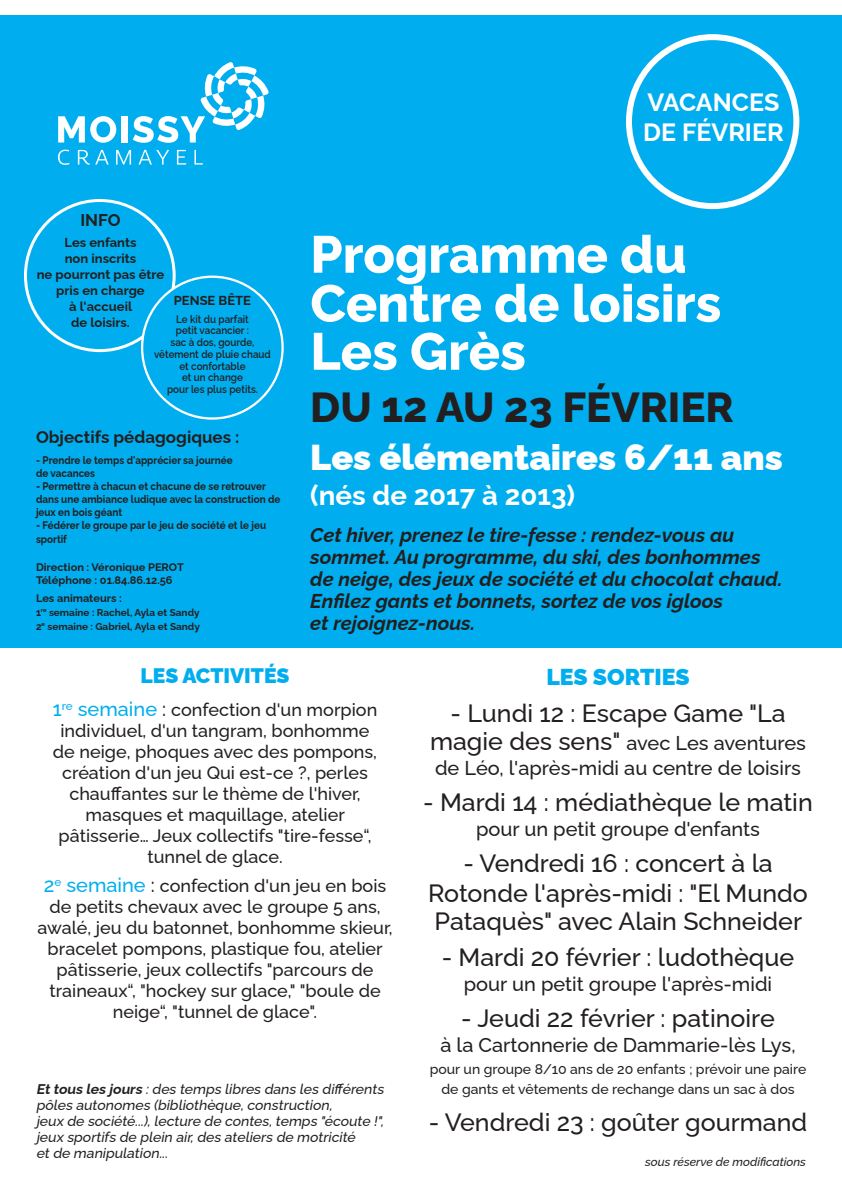
<style>
.page{position:relative;width:842px;height:1191px;background:#fff}
.page>*{position:absolute;margin:0;border:0;box-sizing:border-box;transform-origin:0 0}
.t1{font:800 52px/48.5px "Raleway";color:#fff}
.t2{font:800 42px "Raleway";color:#231f20}
.t3{font:900 36px "Raleway";color:#fff}
.t4{font:700 27.7px "Raleway";color:#fff}
.t5{font:500 25px/29px "Raleway";color:#231f20;text-align:center}
.t6{font:700 25px/30px "Raleway";color:#fff}
.t7{font:900 23px "Raleway";color:#00aeef}
.t8{font:900 21px "Raleway";color:#00aeef}
.t9{font:italic 700 20px/22px "Raleway";color:#231f20}
.t10{font:500 20px/25px "Raleway";color:#231f20}
.t11{font:500 18px/21px "Raleway";color:#231f20;text-align:center}
.t12{font:700 17px "Raleway";color:#231f20}
.t13{font:italic 500 14px/16px "Raleway";color:#231f20}
.t14{font:500 14px/20px "Raleway";color:#231f20;text-align:center}
.t15{font:700 13px/16px "Raleway";color:#231f20;text-align:center}
.t16{font:italic 500 12px "Raleway";color:#231f20}
.t17{font:700 11px/13px "Raleway";color:#231f20;scale:.9 1}
.t18{font:700 11px/13px "Raleway";color:#231f20}
.t19{font:600 10.9px/11.8px "Raleway";color:#231f20;text-align:center;scale:.9 1}
.t20{font:700 10px/14px "Raleway";color:#231f20}
.s1{font-size:20px;color:#00aeef}
.s2{font-size:20px}
.s3{font-weight:700}
.s4{font-size:25px}
</style>
<div class="page">
<div style="left:0;top:16px;width:842px;height:632px;background:#00aeef"></div>
<svg style="left:58px;top:116px;width:58px;height:27px"></svg>
<div style="left:122px;top:116px;width:6px;height:26px;background:#fff"></div>
<svg style="left:58px;top:150px;width:11px;height:15px"></svg>
<svg style="left:78px;top:150px;width:31px;height:15px"></svg>
<svg style="left:116px;top:150px;width:15px;height:15px"></svg>
<svg style="left:138px;top:150px;width:31px;height:15px"></svg>
<svg style="left:177px;top:150px;width:9px;height:15px"></svg>
<svg style="left:194px;top:150px;width:9px;height:15px"></svg>
<svg style="left:133px;top:62px;width:136px;height:81px"></svg>
<div style="left:24px;top:199px;width:152px;height:153px;border:3px solid #fff;border-radius:50%"></div>
<div style="left:626px;top:34px;width:173px;height:175px;border:6px solid #fff;border-radius:50%"></div>
<div style="left:142px;top:277px;width:141px;height:141px;background:#00aeef;border-radius:50%"></div>
<p class="t12" style="left:80px;top:206px;width:42px">INFO</p>
<p class="t15" style="left:37px;top:233px;width:129px">Les enfants<br>non inscrits<br>ne pourront pas être pris en charge<br>à l‘accueil<br>de loisirs.</p>
<p class="t15" style="left:174px;top:290px;width:79px">PENSE BÊTE</p>
<p class="t19" style="left:154px;top:312px;width:131px">Le kit du parfait<br>petit vacancier :<br>sac à dos, gourde, vêtement de pluie chaud et confortable<br>et un change<br>pour les plus petits.</p>
<p class="t12" style="left:36px;top:423px;width:205px">Objectifs pédagogiques :</p>
<p class="t17" style="left:36px;top:452px;width:220px">- Prendre le temps d'apprécier sa journée de vacances</p>
<p class="t17" style="left:36px;top:478px;width:273px">- Permettre à chacun et chacune de se retrouver dans une ambiance ludique avec la construction de jeux en bois géant</p>
<p class="t17" style="left:36px;top:516px;width:257px;line-height:14px">- Fédérer le groupe par le jeu de société et le jeu sportif</p>
<p class="t18" style="left:36px;top:559px;width:149px">Direction : Véronique PEROT<br>Téléphone : 01.84.86.12.56</p>
<p class="t18" style="left:36px;top:590px;width:87px">Les animateurs :</p>
<p class="t20" style="left:36px;top:604px;width:165px">1<sup>re</sup> semaine : Rachel, Ayla et Sandy<br>2<sup>e</sup> semaine : Gabriel, Ayla et Sandy</p>
<h3 class="t6" style="left:643px;top:84px;width:142px">VACANCES<br>DE FÉVRIER</h3>
<h1 class="t1" style="left:310px;top:224px;width:413px">Programme du<br>Centre de loisirs<br>Les Grès</h1>
<h2 class="t2" style="left:310px;top:373px;width:425px">DU 12 AU 23 FÉVRIER</h2>
<h3 class="t3" style="left:310px;top:428px;width:474px">Les élémentaires 6/11 ans</h3>
<h3 class="t4" style="left:310px;top:473px;width:266px">(nés de 2017 à 2013)</h3>
<p class="t9" style="left:310px;top:521px;width:474px">Cet hiver, prenez le tire-fesse : rendez-vous au sommet. Au programme, du ski, des bonhommes de neige, des jeux de société et du chocolat chaud.<br>Enfilez gants et bonnets, sortez de vos igloos<br>et rejoignez-nous.</p>
<p class="t8" style="left:141px;top:659px;width:150px">LES ACTIVITÉS</p>
<p class="t11" style="left:53px;top:697px;width:326px"><span class="s1">1</span><sup>re</sup> <span class="s1">semaine</span> <span class="s2">:</span> confection d'un morpion individuel, d'un tangram, bonhomme de neige, phoques avec des pompons, création d'un jeu Qui est-ce ?, perles chauffantes sur le thème de l'hiver, masques et maquillage, atelier pâtisserie… Jeux collectifs "tire-fesse“, tunnel de glace.</p>
<p class="t11" style="left:38px;top:873px;width:356px"><span class="s1">2</span><sup>e</sup> <span class="s1">semaine</span> <span class="s2">:</span> confection d'un jeu en bois de petits chevaux avec le groupe 5 ans, awalé, jeu du batonnet, bonhomme skieur, bracelet pompons, plastique fou, atelier pâtisserie, jeux collectifs "parcours de traineaux“, "hockey sur glace," "boule de neige“, "tunnel de glace".</p>
<p class="t13" style="left:36px;top:1079px;width:352px"><span class="s3">Ettous les jours</span> :des temps libres dans les différents pôles autonomes (bibliothèque,construction,<br>jeux de société...),lecture de contes,temps "écoute !", jeux sportifs de plein air,des ateliers de motricité etde manipulation...</p>
<p class="t7" style="left:546px;top:658px;width:145px">LES SORTIES</p>
<h3 class="t5" style="left:450px;top:696px;width:337px">- Lundi 12 : Escape Game "La</h3>
<p class="t10" style="left:430px;top:728px;width:377px"><span class="s4">magie des sens"</span> avec Les aventures de Léo, l'après-midi au centre de loisirs</p>
<h3 class="t5" style="left:423px;top:785px;width:391px">- Mardi 14 : médiathèque le matin</h3>
<p class="t10" style="left:476px;top:814px;width:285px">pour un petit groupe d'enfants</p>
<h3 class="t5" style="left:428px;top:846px;width:381px">- Vendredi 16 : concert à la<br>Rotonde l'après-midi : "El Mundo<br>Pataquès" avec Alain Schneider</h3>
<h3 class="t5" style="left:442px;top:940px;width:354px">- Mardi 20 février : ludothèque</h3>
<p class="t10" style="left:464px;top:969px;width:310px">pour un petit groupe l'après-midi</p>
<h3 class="t5" style="left:461px;top:1001px;width:315px">- Jeudi 22 février : patinoire</h3>
<p class="t10" style="left:440px;top:1030px;width:357px">à la Cartonnerie de Dammarie-lès Lys,</p>
<p class="t14" style="left:430px;top:1057px;width:378px">pour un groupe 8/10 ans de 20 enfants ; prévoir une paire de gants et vêtements de rechange dans un sac à dos</p>
<h3 class="t5" style="left:429px;top:1105px;width:380px">- Vendredi 23 : goûter gourmand</h3>
<p class="t16" style="left:645px;top:1152px;width:162px">sous réserve de modifications</p>
</div>
